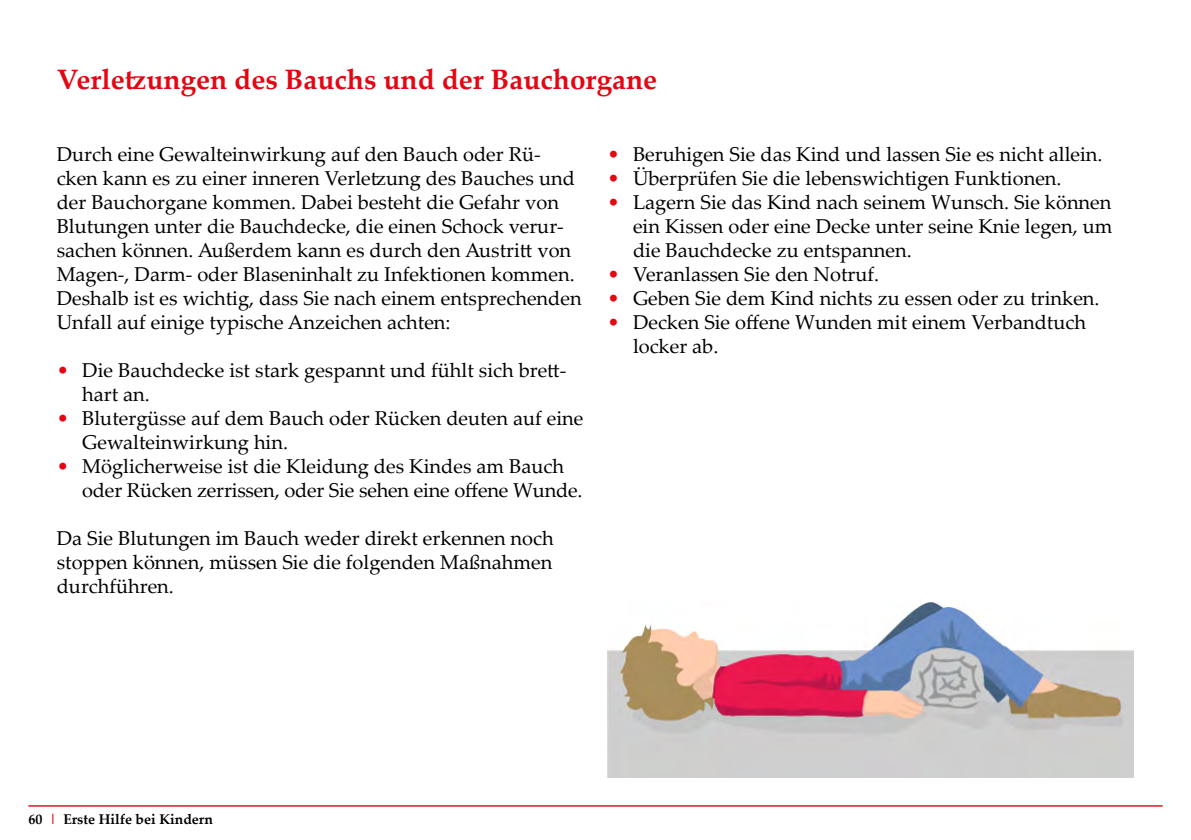
<style>
.page{position:relative;width:1191px;height:840px;background:#fff}
.page>*{position:absolute;margin:0;border:0;box-sizing:border-box;transform-origin:0 0}
.t1{font:700 28px "Palatino Linotype";color:#e30613}
.t2{font:20px/24px "Palatino Linotype";color:#000}
.t3{font:700 14px "Palatino Linotype";color:#000}
.s1{color:#e30613}
</style>
<div class="page">
<hr style="left:28px;top:804px;width:1134px;height:2px;background:#e30613">
<img style="left:608px;top:602px;width:525px;height:174px">
<h1 class="t1" style="left:57px;top:59px;width:602px">Verletzungen des Bauchs und der Bauchorgane</h1>
<p class="t2" style="left:57px;top:142px;width:526px">Durch eine Gewalteinwirkung auf den Bauch oder Rü&shy;cken kann es zu einer inneren Verletzung des Bauches und der Bauchorgane kommen. Dabei besteht die Gefahr von Blutungen unter die Bauchdecke, die einen Schock verur&shy;sachen können. Außerdem kann es durch den Austritt von Magen-, Darm- oder Blaseninhalt zu Infektionen kommen.<br>Deshalb ist es wichtig, dass Sie nach einem entsprechenden Unfall auf einige typische Anzeichen achten:</p>
<p class="t2" style="left:82px;top:357px;width:485px;text-indent:-26px"><span class="s1">•</span> Die Bauchdecke ist stark gespannt und fühlt sich brett&shy;hart an.</p>
<p class="t2" style="left:82px;top:406px;width:502px;text-indent:-26px"><span class="s1">•</span> Blutergüsse auf dem Bauch oder Rücken deuten auf eine<br>Gewalteinwirkung hin.</p>
<p class="t2" style="left:82px;top:454px;width:502px;text-indent:-26px"><span class="s1">•</span> Möglicherweise ist die Kleidung des Kindes am Bauch oder Rücken zerrissen, oder Sie sehen eine offene Wunde.</p>
<p class="t2" style="left:57px;top:526px;width:498px;text-align:justify">Da Sie Blutungen im Bauch weder direkt erkennen noch stoppen können, müssen Sie die folgenden Maßnahmen durchführen.</p>
<p class="t2" style="left:607px;top:142px;width:496px"><span class="s1">•</span> Beruhigen Sie das Kind und lassen Sie es nicht allein.</p>
<p class="t2" style="left:607px;top:166px;width:455px"><span class="s1">•</span> Überprüfen Sie die lebenswichtigen Funktionen.</p>
<p class="t2" style="left:633px;top:190px;width:481px;text-align:justify;text-indent:-26px"><span class="s1">•</span> Lagern Sie das Kind nach seinem Wunsch. Sie können ein Kissen oder eine Decke unter seine Knie legen, um die Bauchdecke zu entspannen.</p>
<p class="t2" style="left:607px;top:262px;width:273px"><span class="s1">•</span> Veranlassen Sie den Notruf.</p>
<p class="t2" style="left:607px;top:286px;width:493px"><span class="s1">•</span> Geben Sie dem Kind nichts zu essen oder zu trinken.</p>
<p class="t2" style="left:633px;top:309px;width:454px;text-indent:-26px"><span class="s1">•</span> Decken Sie offene Wunden mit einem Verbandtuch locker ab.</p>
<p class="t3" style="left:28px;top:809px;width:186px">60 <span class="s1">|</span> Erste Hilfe bei Kindern</p>
</div>
